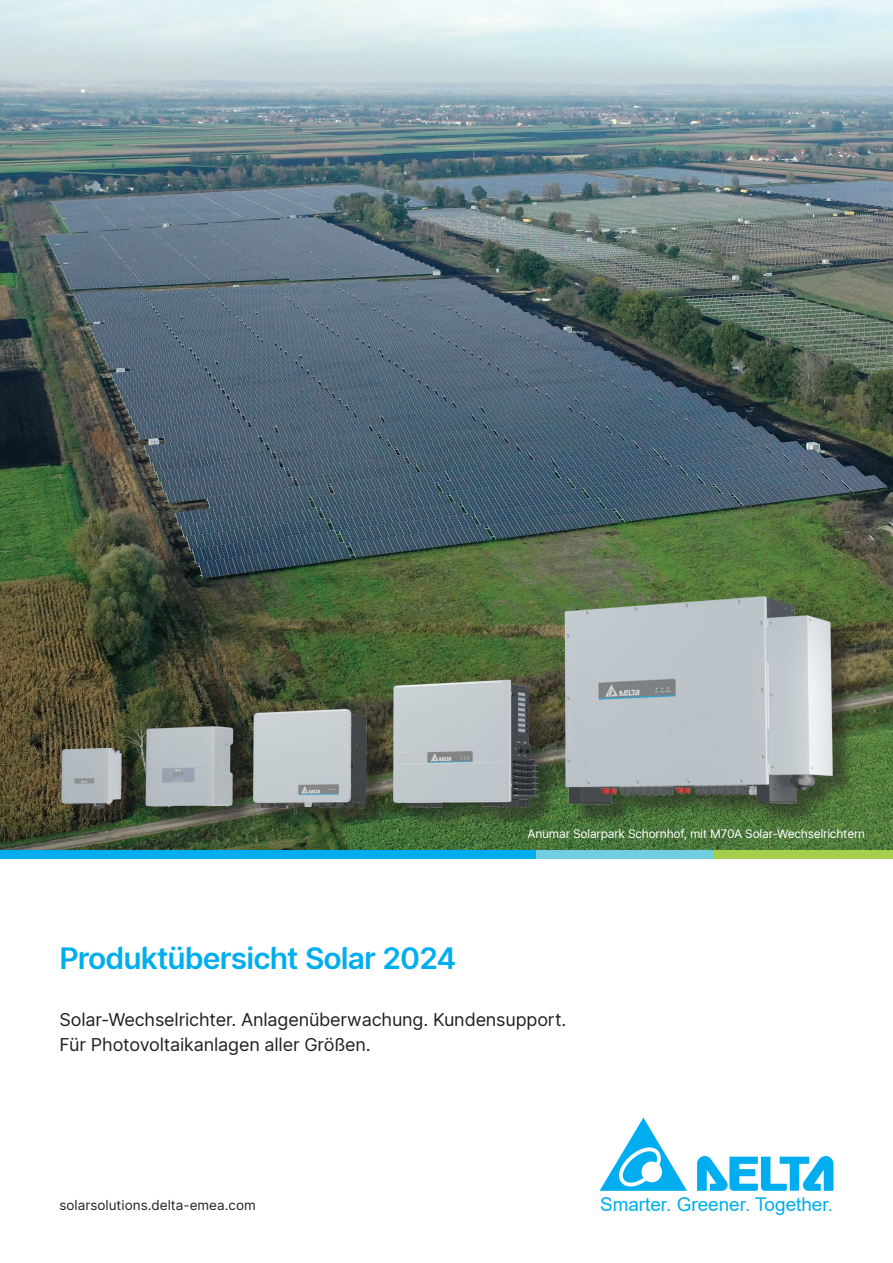
<style>
.page{position:relative;width:893px;height:1263px;background:#fff}
.page>*{position:absolute;margin:0;border:0;box-sizing:border-box;transform-origin:0 0}
.ST-Title_L-pf{font:600 30px "Delta Sans";letter-spacing:-.03em;color:#00aeef}
.ST-Slogan-pf{font:18.9px "Arial";color:#00aeef}
.ST-Teaser_L-pf{font:18px "Delta Sans";letter-spacing:-.01em;color:#231f20}
.ST-Website_address-pf{font:13.5px "Delta Sans";color:#231f20}
.t1{font:12px "Delta Sans";letter-spacing:-.02em;color:#fff}
</style>
<div class="page">
<img style="left:0;top:0;width:893px;height:850px">
<div style="left:0;top:850px;width:536px;height:9px;background:#00aeef"></div>
<div style="left:536px;top:850px;width:178px;height:9px;background:#71cee1"></div>
<div style="left:714px;top:850px;width:179px;height:9px;background:#a4ce4c"></div>
<svg style="left:697px;top:1156px;width:136px;height:35px"></svg>
<svg style="left:600px;top:1117px;width:87px;height:74px"></svg>
<div style="left:65px;top:600px;width:789px;height:235px;background:#231f20;opacity:.5"></div>
<img style="left:62px;top:596px;width:771px;height:219px">
<p class="ST-Title_L-pf" style="left:60px;top:935px;width:399px">Produktübersicht Solar 2024</p>
<p class="t1" style="left:528px;top:825px;width:339px">Anumar Solarpark Schornhof, mit M70A Solar-Wechselrichtern</p>
<p class="ST-Teaser_L-pf" style="left:60px;top:1006px;width:508px">Solar-Wechselrichter. Anlagenüberwachung. Kundensupport.</p>
<p class="ST-Teaser_L-pf" style="left:60px;top:1031px;width:313px">Für Photovoltaikanlagen aller Größen.</p>
<p class="ST-Website_address-pf" style="left:60px;top:1196px;width:198px">solarsolutions.delta-emea.com</p>
<p class="ST-Slogan-pf" style="left:600px;top:1191px;width:234px">Smarter. Greener. Together.</p>
</div>
